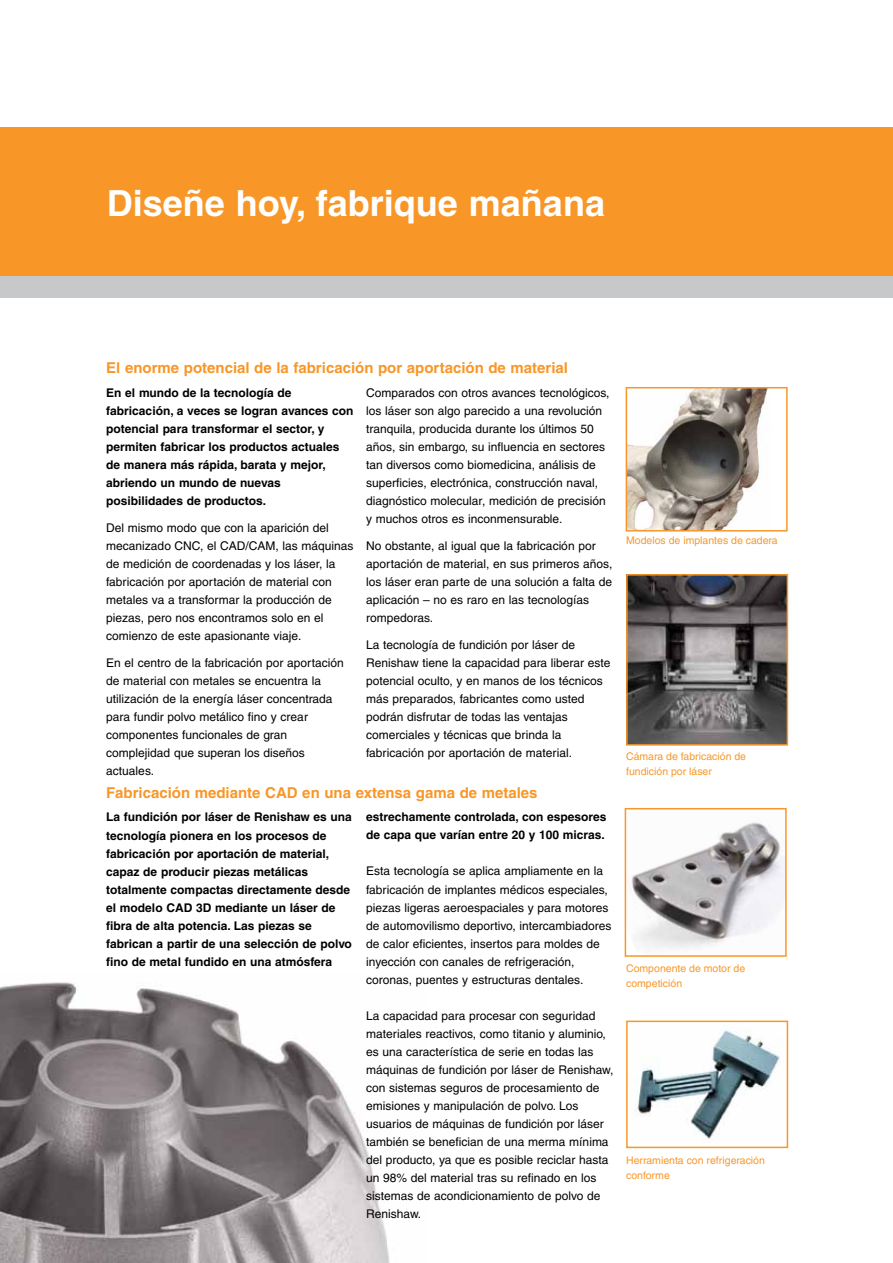
<style>
.page{position:relative;width:893px;height:1263px;background:#fff}
.page>*{position:absolute;margin:0;border:0;box-sizing:border-box;transform-origin:0 0}
.t1{font:700 36px "Helvetica CE";color:#fff}
.t2{font:700 15px "Helvetica CE";color:#f89728}
.t3{font:12px/18px "Helvetica CE";color:#000}
.t4{font:700 12px/18px "Helvetica CE";color:#000}
.t5{font:10.5px/15px "Helvetica CE";color:#f89728}
</style>
<div class="page">
<div style="left:0;top:128px;width:893px;height:148px;background:#f89728"></div>
<div style="left:0;top:276px;width:893px;height:22px;background:#c7c8ca"></div>
<img style="left:0;top:982px;width:390px;height:281px">
<img style="left:629px;top:390px;width:139px;height:138px">
<div style="left:626px;top:387px;width:162px;height:144px;border:2px solid #f89728"></div>
<img style="left:629px;top:577px;width:156px;height:166px">
<div style="left:626px;top:574px;width:162px;height:172px;border:2px solid #f89728"></div>
<img style="left:631px;top:822px;width:153px;height:127px">
<div style="left:625px;top:808px;width:162px;height:149px;border:2px solid #f89728"></div>
<img style="left:635px;top:1030px;width:145px;height:109px">
<div style="left:626px;top:1020px;width:162px;height:128px;border:2px solid #f89728"></div>
<h1 class="t1" style="left:107px;top:182px;width:500px">Diseñe hoy, fabrique mañana</h1>
<p class="t2" style="left:106px;top:359px;width:463px">El enorme potencial de la fabricación por aportación de material</p>
<p class="t4" style="left:106px;top:384px;width:249px">En el mundo de la tecnología de fabricación, a veces se logran avances con potencial para transformar el sector, y permiten fabricar los productos actuales de manera más rápida, barata y mejor, abriendo un mundo de nuevas posibilidades de productos.</p>
<p class="t3" style="left:106px;top:519px;width:249px">Del mismo modo que con la aparición del mecanizado CNC, el CAD/CAM, las máquinas de medición de coordenadas y los láser, la fabricación por aportación de material con metales va a transformar la producción de piezas, pero nos encontramos solo en el comienzo de este apasionante viaje.</p>
<p class="t3" style="left:106px;top:654px;width:239px">En el centro de la fabricación por aportación de material con metales se encuentra la utilización de la energía láser concentrada para fundir polvo metálico fino y crear componentes funcionales de gran complejidad que superan los diseños actuales.</p>
<p class="t3" style="left:366px;top:384px;width:245px">Comparados con otros avances tecnológicos, los láser son algo parecido a una revolución tranquila, producida durante los últimos 50 años, sin embargo, su influencia en sectores tan diversos como biomedicina, análisis de superficies, electrónica, construcción naval, diagnóstico molecular, medición de precisión y muchos otros es inconmensurable.</p>
<p class="t3" style="left:366px;top:537px;width:248px">No obstante, al igual que la fabricación por aportación de material, en sus primeros años, los láser eran parte de una solución a falta de aplicación – no es raro en las tecnologías rompedoras.</p>
<p class="t3" style="left:366px;top:636px;width:246px">La tecnología de fundición por láser de Renishaw tiene la capacidad para liberar este potencial oculto, y en manos de los técnicos más preparados, fabricantes como usted podrán disfrutar de todas las ventajas comerciales y técnicas que brinda la fabricación por aportación de material.</p>
<p class="t2" style="left:106px;top:784px;width:433px">Fabricación mediante CAD en una extensa gama de metales</p>
<p class="t4" style="left:106px;top:808px;width:247px">La fundición por láser de Renishaw es una tecnología pionera en los procesos de fabricación por aportación de material, capaz de producir piezas metálicas totalmente compactas directamente desde el modelo CAD 3D mediante un láser de fibra de alta potencia. Las piezas se fabrican a partir de una selección de polvo fino de metal fundido en una atmósfera</p>
<p class="t4" style="left:366px;top:808px;width:242px">estrechamente controlada, con espesores de capa que varían entre 20 y 100 micras.</p>
<p class="t3" style="left:366px;top:862px;width:247px">Esta tecnología se aplica ampliamente en la fabricación de implantes médicos especiales, piezas ligeras aeroespaciales y para motores de automovilismo deportivo, intercambiadores de calor eficientes, insertos para moldes de inyección con canales de refrigeración, coronas, puentes y estructuras dentales.</p>
<p class="t3" style="left:366px;top:1006px;width:249px">La capacidad para procesar con seguridad materiales reactivos, como titanio y aluminio, es una característica de serie en todas las máquinas de fundición por láser de Renishaw, con sistemas seguros de procesamiento de emisiones y manipulación de polvo. Los usuarios de máquinas de fundición por láser también se benefician de una merma mínima del producto, ya que es posible reciclar hasta un 98% del material tras su refinado en los sistemas de acondicionamiento de polvo de Renishaw.</p>
<p class="t5" style="left:626px;top:533px;width:153px">Modelos de implantes de cadera</p>
<p class="t5" style="left:626px;top:749px;width:121px">Cámara de fabricación de fundición por láser</p>
<p class="t5" style="left:626px;top:960px;width:121px">Componente de motor de competición</p>
<p class="t5" style="left:626px;top:1152px;width:140px">Herramienta con refrigeración conforme</p>
</div>
